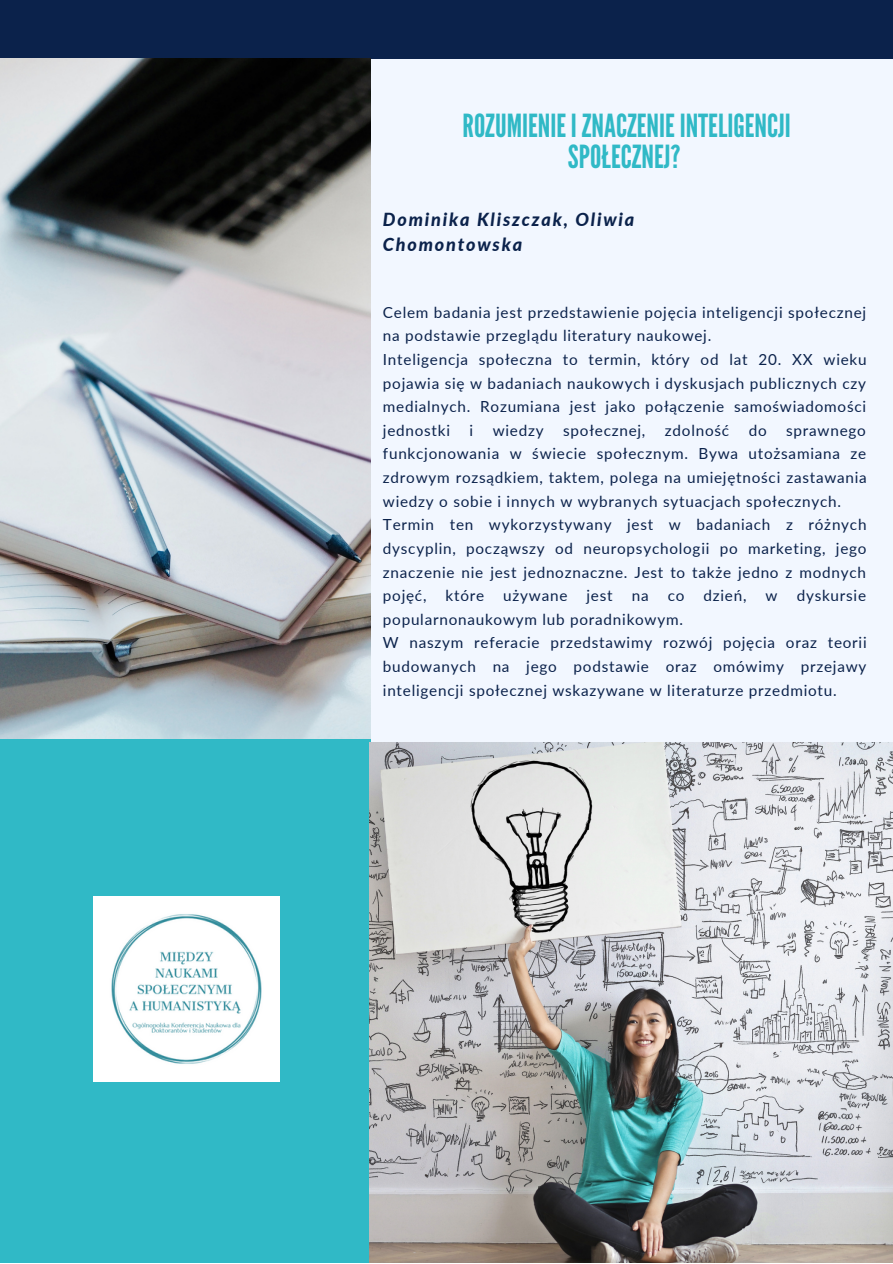
<style>
.page{position:relative;width:893px;height:1264px;background:#fff}
.page>*{position:absolute;margin:0;border:0;box-sizing:border-box;transform-origin:0 0}
.t1{font:31.8px/31.5px "League Gothic";color:#30b9c6;text-align:center}
.t2{font:italic 800 18px/24.8px "Lato";letter-spacing:.1em;color:#0b224b}
.t3{font:15.3px/23.5px "Lato";letter-spacing:.05em;color:#0b224b;text-align:justify}
</style>
<div class="page">
<div style="left:0;top:0;width:892px;height:1262px;background:#f2f7ff"></div>
<div style="left:0;top:727px;width:370px;height:535px;background:#30b9c6"></div>
<div style="left:0;top:0;width:892px;height:58px;background:#0b224b"></div>
<img style="left:0;top:58px;width:370px;height:680px">
<img style="left:94px;top:896px;width:185px;height:185px">
<img style="left:370px;top:742px;width:522px;height:520px">
<p class="t1" style="left:462px;top:110px;width:329px">ROZUMIENIE I ZNACZENIE INTELIGENCJI<br>SPOŁECZNEJ?</p>
<p class="t2" style="left:383px;top:206px;width:253px">Dominika Kliszczak, Oliwia<br>Chomontowska</p>
<p class="t3" style="left:383px;top:300px;width:484px">Celem badania jest przedstawienie pojęcia inteligencji społecznej na podstawie przeglądu literatury naukowej.</p>
<p class="t3" style="left:383px;top:347px;width:485px">Inteligencja społeczna to termin, który od lat 20. XX wieku pojawia się w badaniach naukowych i dyskusjach publicznych czy medialnych. Rozumiana jest jako połączenie samoświadomości jednostki</p>
<p class="t3" style="left:469px;top:418px;width:5px">i</p>
<p class="t3" style="left:492px;top:418px;width:52px">wiedzy</p>
<p class="t3" style="left:563px;top:418px;width:84px">społecznej,</p>
<p class="t3" style="left:665px;top:418px;width:66px">zdolność</p>
<p class="t3" style="left:748px;top:418px;width:19px">do</p>
<p class="t3" style="left:383px;top:418px;width:485px;text-indent:403px">sprawnego funkcjonowania w świecie społecznym. Bywa utożsamiana ze zdrowym rozsądkiem, taktem, polega na umiejętności zastawania wiedzy o sobie i innych w wybranych sytuacjach społecznych.</p>
<p class="t3" style="left:383px;top:512px;width:485px">Termin ten wykorzystywany jest w badaniach z różnych dyscyplin, począwszy od neuropsychologii po marketing, jego znaczenie nie jest jednoznaczne. Jest to także jedno z modnych pojęć, które używane jest na co dzień, w dyskursie popularnonaukowym lub poradnikowym.</p>
<p class="t3" style="left:383px;top:630px;width:485px">W naszym referacie przedstawimy rozwój pojęcia oraz teorii budowanych na jego podstawie oraz omówimy przejawy inteligencji społecznej wskazywane w literaturze przedmiotu.</p>
</div>
